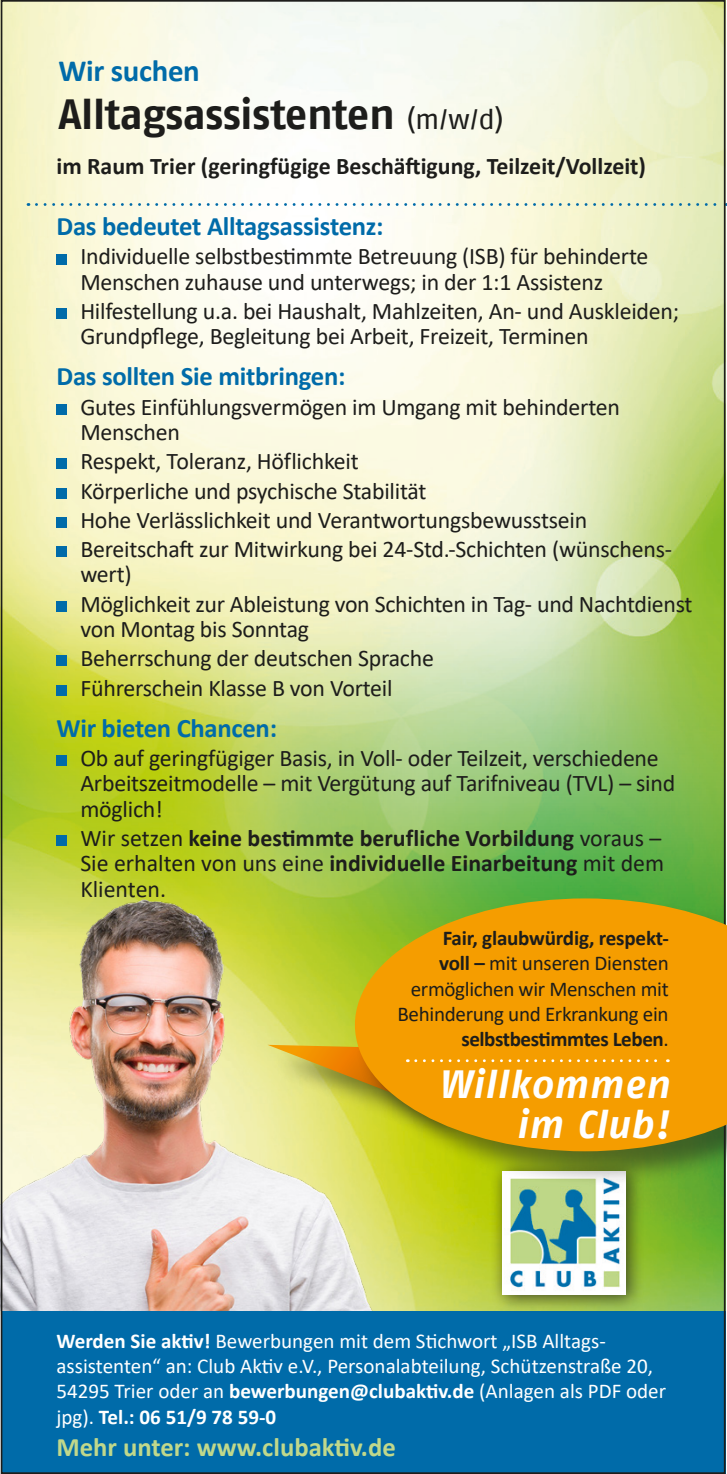
<style>
.page{position:relative;width:727px;height:1474px;background:#fff}
.page>*{position:absolute;margin:0;border:0;box-sizing:border-box;transform-origin:0 0}
.t1{font:700 42.18px "Fago Offc";letter-spacing:-.01em;color:#1d1d1b}
.t2{font:italic 700 39.38px/40.8px "Fago Offc";letter-spacing:.02em;color:#fff;text-align:right}
.t3{font:700 30.97px "Calibri";letter-spacing:-.01em;color:#006ba9}
.t4{font:700 26.6px "Calibri";letter-spacing:-.01em;color:#006ba9}
.t5{font:700 26.6px "Calibri";color:#c0d88b}
.t6{font:23.8px/29.2px "Calibri";letter-spacing:-.01em;color:#1d1d1b}
.t7{font:700 23.8px/25.2px "Calibri";color:#1d1d1b}
.t8{font:21px/25.2px "Calibri";color:#fff}
.t9{font:21px/25.2px "Calibri";letter-spacing:-.015em;color:#1d1d1b;text-align:right}
.s1{font-weight:400;font-size:28.18px}
.s2{font-weight:400}
.s3{font-weight:700}
</style>
<div class="page">
<img style="left:4px;top:3px;width:718px;height:575px">
<img style="left:4px;top:578px;width:718px;height:732px">
<div style="left:1px;top:1310px;width:724px;height:163px;background:#006ba9"></div>
<img style="left:0;top:880px;width:409px;height:430px">
<div style="left:56px;top:254px;width:11px;height:10px;background:#006ba9"></div>
<div style="left:56px;top:308px;width:11px;height:11px;background:#006ba9"></div>
<div style="left:56px;top:404px;width:11px;height:11px;background:#006ba9"></div>
<div style="left:56px;top:458px;width:11px;height:11px;background:#006ba9"></div>
<div style="left:56px;top:488px;width:11px;height:10px;background:#006ba9"></div>
<div style="left:56px;top:517px;width:11px;height:11px;background:#006ba9"></div>
<div style="left:56px;top:546px;width:11px;height:11px;background:#006ba9"></div>
<div style="left:56px;top:601px;width:11px;height:10px;background:#006ba9"></div>
<div style="left:56px;top:655px;width:11px;height:11px;background:#006ba9"></div>
<div style="left:56px;top:684px;width:11px;height:11px;background:#006ba9"></div>
<div style="left:56px;top:755px;width:11px;height:11px;background:#006ba9"></div>
<div style="left:56px;top:835px;width:11px;height:11px;background:#006ba9"></div>
<svg style="left:36px;top:203px;width:691px;height:3px"></svg>
<div style="left:489px;top:1157px;width:155px;height:155px;background:#1d1d1b;opacity:.75"></div>
<div style="left:502px;top:1171px;width:124px;height:123px;background:#fff"></div>
<img style="left:510px;top:1185px;width:110px;height:103px">
<div style="left:271px;top:1044px;width:200px;height:99px;background:#1d1d1b;opacity:.5"></div>
<div style="left:354px;top:897px;width:373px;height:288px;background:#1d1d1b;opacity:.5"></div>
<svg style="left:355px;top:898px;width:372px;height:253px;background:#e1a107"></svg>
<svg style="left:267px;top:1044px;width:401px;height:66px;background:#eba516"></svg>
<h3 class="t3" style="left:58px;top:49px;width:143px">Wir suchen</h3>
<h1 class="t1" style="left:58px;top:89px;width:446px">Alltagsassistenten <span class="s1">(m/w/d)</span></h1>
<p class="t7" style="left:56px;top:153px;width:591px">im Raum Trier (geringfügige Beschäftigung, Teilzeit/Vollzeit)</p>
<p class="t4" style="left:56px;top:207px;width:329px">Das bedeutet Alltagsassistenz:</p>
<p class="t6" style="left:80px;top:243px;width:569px;line-height:25.2px">Individuelle selbstbestimmte Betreuung (ISB) für behinderte<br>Menschen zuhause und unterwegs; in der 1:1 Assistenz</p>
<p class="t6" style="left:80px;top:298px;width:600px;line-height:25.2px">Hilfestellung u.a. bei Haushalt, Mahlzeiten, An- und Auskleiden;<br>Grundpflege, Begleitung bei Arbeit, Freizeit, Terminen</p>
<p class="t4" style="left:56px;top:358px;width:290px">Das sollten Sie mitbringen:</p>
<p class="t6" style="left:80px;top:393px;width:541px;line-height:25.2px">Gutes Einfühlungsvermögen im Umgang mit behinderten<br>Menschen</p>
<p class="t6" style="left:80px;top:446px;width:593px">Respekt, Toleranz, Höflichkeit<br>Körperliche und psychische Stabilität<br>Hohe Verlässlichkeit und Verantwortungsbewusstsein Bereitschaft zur Mitwirkung bei 24-Std.-Schichten (wünschens-</p>
<p class="t6" style="left:80px;top:559px;width:614px">wert)<br>Möglichkeit zur Ableistung von Schichten in Tag- und Nachtdienst</p>
<p class="t6" style="left:80px;top:614px;width:355px">von Montag bis Sonntag<br>Beherrschung der deutschen Sprache<br>Führerschein Klasse B von Vorteil</p>
<p class="t4" style="left:56px;top:709px;width:222px">Wir bieten Chancen:</p>
<p class="t6" style="left:80px;top:745px;width:596px;line-height:25.2px">Ob auf geringfügiger Basis, in Voll- oder Teilzeit, verschiedene<br>Arbeitszeitmodelle – mit Vergütung auf Tarifniveau (TVL) – sind möglich!</p>
<p class="t7" style="left:80px;top:825px;width:585px"><span class="s2">Wir setzen</span> keine bestimmte berufliche Vorbildung <span class="s2">voraus –<br>Sie erhalten von uns eine</span> individuelle Einarbeitung <span class="s2">mit dem<br>Klienten.</span></p>
<p class="t9" style="left:397px;top:925px;width:273px"><span class="s3">Fair, glaubwürdig, respekt-<br>voll –</span> mit unseren Diensten ermöglichen wir Menschen mit<br>Behinderung und Erkrankung ein <span class="s3">selbstbestimmtes Leben</span>.</p>
<h2 class="t2" style="left:438px;top:1063px;width:232px">Willkommen im Club!</h2>
<p class="t8" style="left:56px;top:1327px;width:611px"><span class="s3">Werden Sie aktiv!</span> Bewerbungen mit dem Stichwort „ISB Alltags&shy;assistenten“ an: Club Aktiv e.V., Personalabteilung, Schützenstraße 20, 54295 Trier oder an <span class="s3">bewerbungen@clubaktiv.de</span> (Anlagen als PDF oder jpg). <span class="s3">Tel.: 06 51/9 78 59-0</span></p>
<p class="t5" style="left:56px;top:1427px;width:341px">Mehr unter: www.clubaktiv.de</p>
</div>
